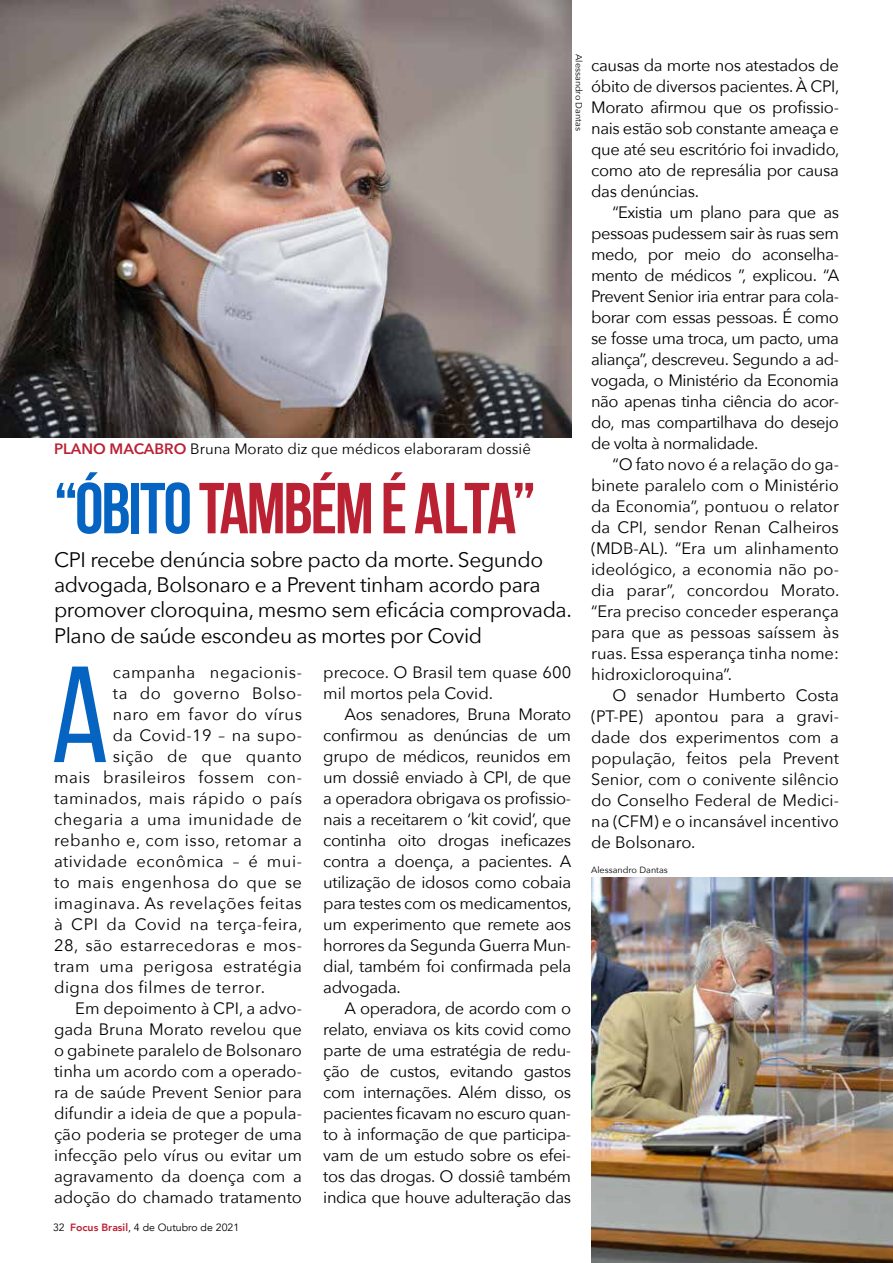
<style>
.page{position:relative;width:893px;height:1263px;background:#fff}
.page>*{position:absolute;margin:0;border:0;box-sizing:border-box;transform-origin:0 0}
.t1{font:136.5px "Bebas Neue";color:#0563c1}
.t2{font:700 72px "Bebas Neue";letter-spacing:-.03em;color:#ba2234}
.t3{font:21px/25.2px "Avenir Next";letter-spacing:-.02em;color:#000}
.t4{font:16.5px/21px "Avenir Next";color:#000;text-align:justify}
.t5{font:16.5px "Avenir Next";letter-spacing:.03em;color:#000}
.t6{font:15px "Avenir Next";color:#000}
.t7{font:10.5px "Avenir";color:#000}
.t8{font:9px "Avenir Next";color:#000}
.s1{font-weight:600;color:#ba2234}
.s2{color:#0563c1}
.s3{font-weight:800;color:#ba2234}
</style>
<div class="page">
<img style="left:0;top:0;width:571px;height:437px">
<img style="left:591px;top:878px;width:302px;height:385px">
<p class="t8" style="left:586px;top:54px;width:78px;rotate:90deg">Alessandro Dantas</p>
<p class="t6" style="left:54px;top:436px;width:478px"><span class="s1">PLANO MACABRO</span> Bruna Morato diz que médicos elaboraram dossiê</p>
<h2 class="t2" style="left:54px;top:469px;width:483px"><span class="s2">“ÓBITO</span> TAMBÉM É ALTA”</h2>
<p class="t3" style="left:54px;top:546px;width:519px">CPI recebe denúncia sobre pacto da morte. Segundo advogada, Bolsonaro e a Prevent tinham acordo para promover cloroquina, mesmo sem eficácia comprovada.<br>Plano de saúde escondeu as mortes por Covid</p>
<h1 class="t1" style="left:51px;top:641px;width:59px">A</h1>
<p class="t5" style="left:113px;top:658px;width:190px">campanha negacionis-</p>
<p class="t5" style="left:113px;top:679px;width:190px">ta do governo Bolso-</p>
<p class="t5" style="left:113px;top:700px;width:191px">naro em favor do vírus</p>
<p class="t5" style="left:113px;top:721px;width:190px">da Covid-19 – na supo-</p>
<p class="t5" style="left:113px;top:742px;width:190px">sição de que quanto</p>
<p class="t5" style="left:54px;top:763px;width:249px">mais brasileiros fossem con-</p>
<p class="t5" style="left:54px;top:784px;width:249px">taminados, mais rápido o país</p>
<p class="t5" style="left:54px;top:805px;width:249px">chegaria a uma imunidade de</p>
<p class="t5" style="left:54px;top:826px;width:249px">rebanho e, com isso, retomar a</p>
<p class="t5" style="left:54px;top:847px;width:249px">atividade econômica – é mui-</p>
<p class="t5" style="left:54px;top:868px;width:249px">to mais engenhosa do que se</p>
<p class="t5" style="left:54px;top:889px;width:249px">imaginava. As revelações feitas</p>
<p class="t5" style="left:54px;top:910px;width:250px">à CPI da Covid na terça-feira,</p>
<p class="t5" style="left:54px;top:931px;width:249px">28, são estarrecedoras e mos-</p>
<p class="t5" style="left:54px;top:952px;width:249px">tram uma perigosa estratégia</p>
<p class="t5" style="left:54px;top:973px;width:212px">digna dos filmes de terror.</p>
<p class="t4" style="left:75px;top:997px;width:228px">Em depoimento à CPI, a advo-</p>
<p class="t4" style="left:54px;top:1018px;width:249px">gada Bruna Morato revelou que</p>
<p class="t4" style="left:54px;top:1039px;width:249px">o gabinete paralelo de Bolsonaro</p>
<p class="t4" style="left:54px;top:1060px;width:249px">tinha um acordo com a operado-</p>
<p class="t4" style="left:54px;top:1081px;width:249px">ra de saúde Prevent Senior para</p>
<p class="t4" style="left:54px;top:1102px;width:249px">difundir a ideia de que a popula-</p>
<p class="t4" style="left:54px;top:1123px;width:249px">ção poderia se proteger de uma</p>
<p class="t4" style="left:54px;top:1144px;width:249px">infecção pelo vírus ou evitar um</p>
<p class="t4" style="left:54px;top:1165px;width:249px">agravamento da doença com a</p>
<p class="t4" style="left:54px;top:1186px;width:249px">adoção do chamado tratamento</p>
<p class="t7" style="left:53px;top:1221px;width:188px">32 <span class="s3">Focus Brasil</span>, 4 de Outubro de 2021</p>
<p class="t4" style="left:323px;top:661px;width:249px">precoce. O Brasil tem quase 600 mil mortos pela Covid.</p>
<p class="t4" style="left:323px;top:703px;width:250px;text-indent:21px">Aos senadores, Bruna Morato confirmou as denúncias de um grupo de médicos, reunidos em um dossiê enviado à CPI, de que a operadora obrigava os profissio&shy;nais a receitarem o ‘kit covid’, que continha oito drogas ineficazes contra a doença, a pacientes. A utilização de idosos como cobaia para testes com os medicamentos, um experimento que remete aos horrores da Segunda Guerra Mun&shy;dial, também foi confirmada pela advogada.</p>
<p class="t4" style="left:323px;top:997px;width:249px;text-indent:21px">A operadora, de acordo com o relato, enviava os kits covid como parte de uma estratégia de redu&shy;ção de custos, evitando gastos com internações. Além disso, os pacientes ficavam no escuro quan&shy;to à informação de que participa&shy;vam de um estudo sobre os efei&shy;tos das drogas. O dossiê também indica que houve adulteração das</p>
<p class="t4" style="left:591px;top:54px;width:250px">causas da morte nos atestados de óbito de diversos pacientes. À CPI, Morato afirmou que os profissio&shy;nais estão sob constante ameaça e que até seu escritório foi invadido, como ato de represália por causa das denúncias.</p>
<p class="t4" style="left:591px;top:201px;width:250px;text-indent:21px">“Existia um plano para que as pessoas pudessem sair às ruas sem medo, por meio do aconselha&shy;mento de médicos ”, explicou. “A Prevent Senior iria entrar para cola&shy;borar com essas pessoas. É como se fosse uma troca, um pacto, uma aliança”, descreveu. Segundo a ad&shy;vogada, o Ministério da Economia não apenas tinha ciência do acor&shy;do, mas compartilhava do desejo de volta à normalidade.</p>
<p class="t4" style="left:591px;top:453px;width:250px;text-indent:21px">“O fato novo é a relação do ga&shy;binete paralelo com o Ministério da Economia”, pontuou o relator da CPI, sendor Renan Calheiros (MDB-AL). “Era um alinhamento ideológico, a economia não po&shy;dia parar”, concordou Morato. “Era preciso conceder esperança para que as pessoas saíssem às ruas. Essa esperança tinha nome: hidroxicloroquina”.</p>
<p class="t4" style="left:591px;top:684px;width:249px;text-indent:21px">O senador Humberto Costa (PT-PE) apontou para a gravi&shy;dade dos experimentos com a população, feitos pela Prevent Senior, com o conivente silêncio do Conselho Federal de Medici&shy;na (CFM) e o incansável incentivo de Bolsonaro.</p>
<p class="t8" style="left:591px;top:862px;width:78px">Alessandro Dantas</p>
</div>
